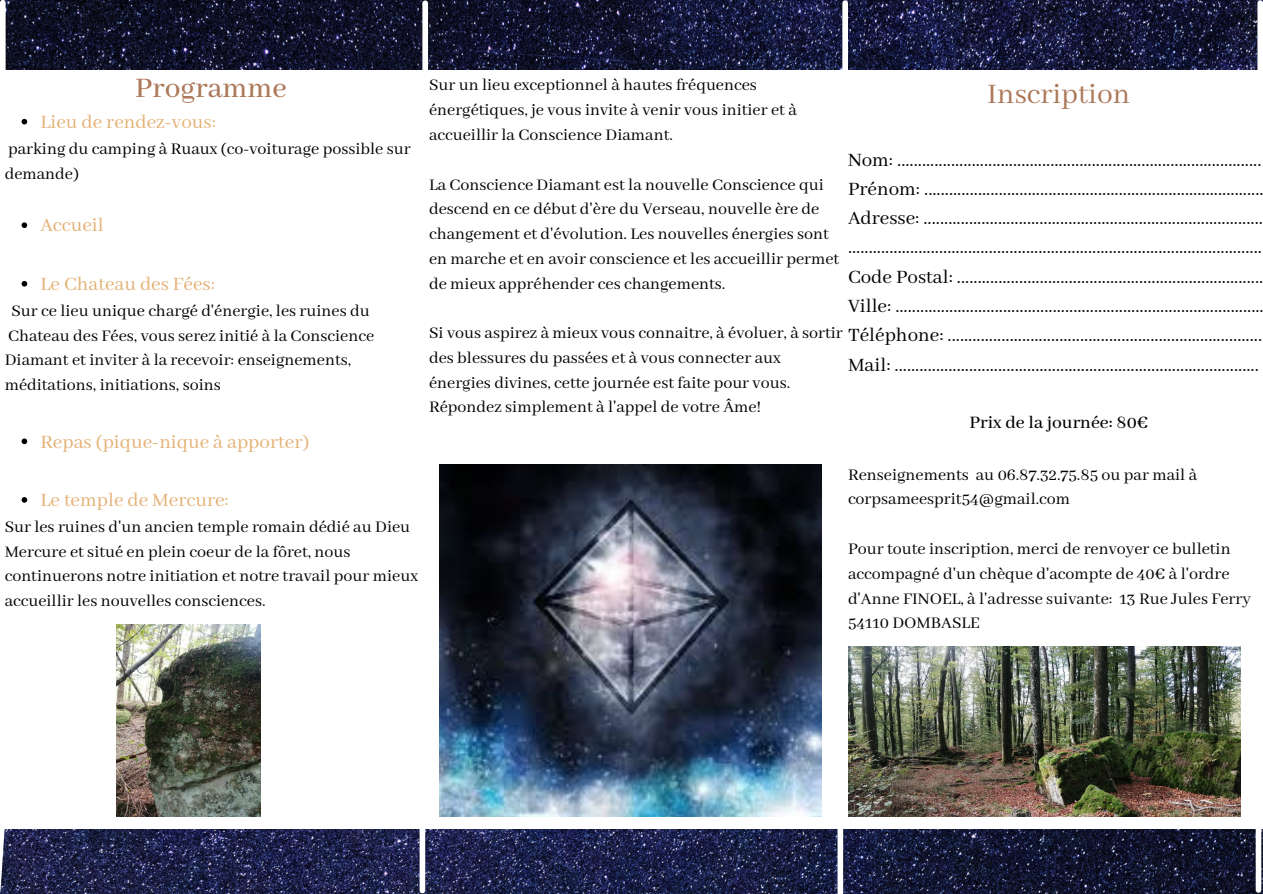
<style>
.page{position:relative;width:1263px;height:894px;background:#fff}
.page>*{position:absolute;margin:0;border:0;box-sizing:border-box;transform-origin:0 0}
.t1{font:31.5px "Abhaya Libre";color:#ad795b}
.t2{font:500 31.5px "Abhaya Libre";color:#ad795b}
.t3{font:21px "Abhaya Libre";color:#000}
.t4{font:21px "Abhaya Libre";color:#e4b175}
.t5{font:500 19.5px "Abhaya Libre";color:#000}
.t6{font:18px/24.8px "Abhaya Libre";color:#000}
</style>
<div class="page">
<img style="left:0;top:0;width:1263px;height:893px">
<div style="left:0;top:70px;width:422px;height:757px;background:#fff"></div>
<div style="left:421px;top:70px;width:424px;height:757px;background:#fff"></div>
<div style="left:841px;top:70px;width:421px;height:757px;background:#fff"></div>
<div style="left:422px;top:3px;width:6px;height:83px;background:#fff"></div>
<div style="left:0;top:3px;width:6px;height:83px;background:#fff"></div>
<div style="left:842px;top:3px;width:6px;height:83px;background:#fff"></div>
<div style="left:1257px;top:3px;width:6px;height:83px;background:#fff"></div>
<div style="left:420px;top:804px;width:5px;height:86px;background:#fff"></div>
<div style="left:837px;top:805px;width:6px;height:88px;background:#fff"></div>
<svg style="left:0;top:827px;width:9px;height:66px"></svg>
<div style="left:1256px;top:806px;width:5px;height:83px;background:#fff"></div>
<img style="left:440px;top:464px;width:381px;height:352px">
<img style="left:848px;top:646px;width:392px;height:170px">
<img style="left:117px;top:624px;width:144px;height:192px">
<svg style="left:22px;top:119px;width:5px;height:5px"></svg>
<svg style="left:22px;top:222px;width:5px;height:6px"></svg>
<svg style="left:22px;top:281px;width:5px;height:5px"></svg>
<svg style="left:22px;top:438px;width:5px;height:6px"></svg>
<svg style="left:22px;top:497px;width:5px;height:5px"></svg>
<p class="t2" style="left:135px;top:70px;width:153px">Programme</p>
<p class="t1" style="left:987px;top:76px;width:145px">Inscription</p>
<p class="t6" style="left:429px;top:74px;width:369px">Sur un lieu exceptionnel à hautes fréquences énergétiques, je vous invite à venir vous initier et à accueillir la Conscience Diamant.</p>
<p class="t6" style="left:429px;top:172px;width:412px">La Conscience Diamant est la nouvelle Conscience qui descend en ce début d'ère du Verseau, nouvelle ère de changement et d'évolution. Les nouvelles énergies sont en marche et en avoir conscience et les accueillir permet de mieux appréhender ces changements.</p>
<p class="t6" style="left:429px;top:321px;width:415px">Si vous aspirez à mieux vous connaitre, à évoluer, à sortir des blessures du passées et à vous connecter aux énergies divines, cette journée est faite pour vous.<br>Répondez simplement à l'appel de votre Âme!</p>
<p class="t4" style="left:40px;top:110px;width:177px">Lieu de rendez-vous:</p>
<p class="t6" style="left:5px;top:137px;width:407px">parking du camping à Ruaux (co-voiturage possible sur demande)</p>
<p class="t3" style="left:848px;top:148px;width:415px">Nom: ........................................................................................</p>
<p class="t3" style="left:848px;top:177px;width:417px">Prénom: ..................................................................................</p>
<p class="t3" style="left:848px;top:206px;width:416px">Adresse: ..................................................................................</p>
<p class="t3" style="left:848px;top:236px;width:415px">....................................................................................................</p>
<p class="t3" style="left:848px;top:265px;width:417px">Code Postal: ..........................................................................</p>
<p class="t3" style="left:848px;top:294px;width:417px">Ville: .........................................................................................</p>
<p class="t3" style="left:848px;top:323px;width:416px">Téléphone: ............................................................................</p>
<p class="t3" style="left:848px;top:353px;width:412px">Mail: ........................................................................................</p>
<p class="t4" style="left:40px;top:214px;width:65px">Accueil</p>
<p class="t4" style="left:40px;top:272px;width:176px">Le Chateau des Fées:</p>
<p class="t6" style="left:5px;top:299px;width:371px;text-indent:7px">Sur ce lieu unique chargé d'énergie, les ruines du Chateau des Fées, vous serez initié à la Conscience Diamant et inviter à la recevoir: enseignements, méditations, initiations, soins</p>
<p class="t5" style="left:969px;top:411px;width:180px">Prix de la journée: 80€</p>
<p class="t6" style="left:848px;top:462px;width:351px">Renseignements au 06.87.32.75.85 ou par mail à corpsameesprit54@gmail.com</p>
<p class="t6" style="left:848px;top:537px;width:404px">Pour toute inscription, merci de renvoyer ce bulletin accompagné d'un chèque d'acompte de 40€ à l'ordre d'Anne FINOEL, à l'adresse suivante: 13 Rue Jules Ferry 54110 DOMBASLE</p>
<p class="t4" style="left:40px;top:430px;width:270px">Repas (pique-nique à apporter)</p>
<p class="t4" style="left:40px;top:488px;width:190px">Le temple de Mercure:</p>
<p class="t6" style="left:5px;top:515px;width:415px">Sur les ruines d'un ancien temple romain dédié au Dieu Mercure et situé en plein coeur de la fôret, nous continuerons notre initiation et notre travail pour mieux accueillir les nouvelles consciences.</p>
</div>
